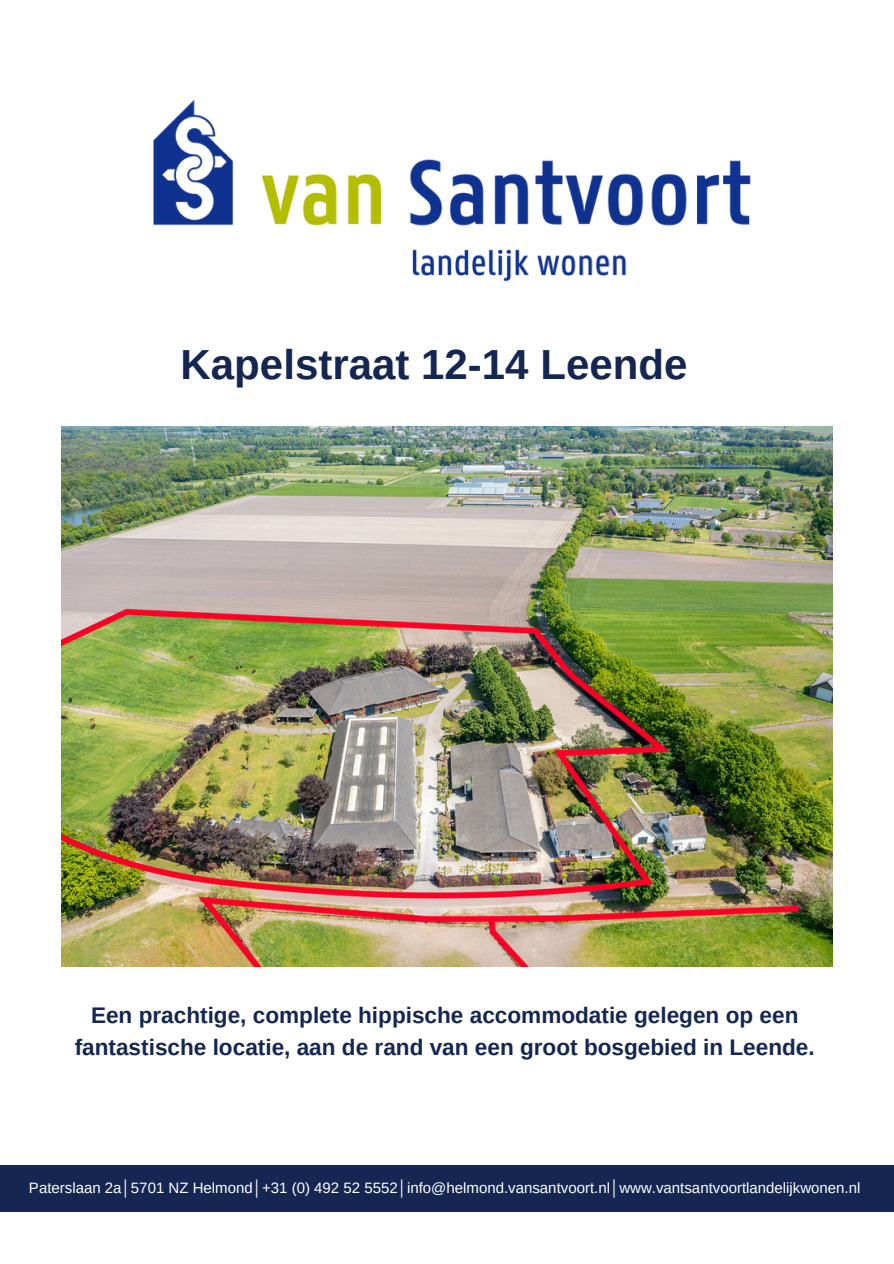
<style>
.page{position:relative;width:894px;height:1264px;background:#fff}
.page>*{position:absolute;margin:0;border:0;box-sizing:border-box;transform-origin:0 0}
.t1{font:700 42px "Arimo";color:#142651}
.t2{font:700 22.5px/31.5px "Arimo";color:#142651;text-align:center}
.t3{font:15px "Arimo";color:#fff}
</style>
<div class="page">
<img style="left:62px;top:427px;width:770px;height:539px">
<img style="left:153px;top:100px;width:598px;height:182px">
<div style="left:0;top:1165px;width:893px;height:47px;background:#142651"></div>
<p class="t1" style="left:180px;top:341px;width:508px">Kapelstraat 12-14 Leende</p>
<h2 class="t2" style="left:75px;top:999px;width:741px">Een prachtige, complete hippische accommodatie gelegen op een fantastische locatie, aan de rand van een groot bosgebied in Leende.</h2>
<h1 class="t3" style="left:29px;top:1179px;width:832px">Paterslaan 2a│5701 NZ Helmond│+31 (0) 492 52 5552│info@helmond.vansantvoort.nl│www.vantsantvoortlandelijkwonen.nl</h1>
</div>
